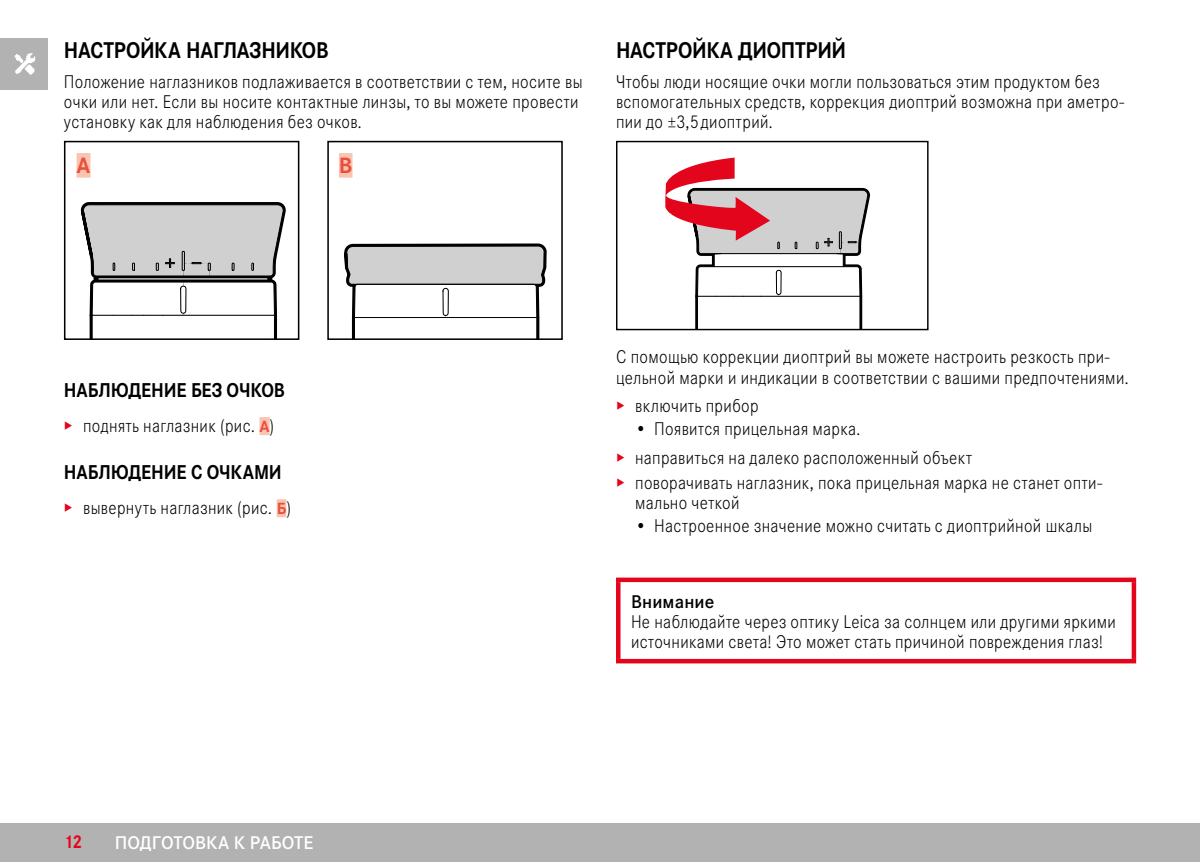
<style>
.page{position:relative;width:1200px;height:862px;background:#fff}
.page>*{position:absolute;margin:0;border:0;box-sizing:border-box;transform-origin:0 0}
.Heading____Heading_01{font:700 23.62px "Corporate S";letter-spacing:-.01em;color:#000;scale:.9 1}
.Text____Body_Text{font:700 22.95px "Corporate S";color:#ea4f3c}
.Heading____Heading_02_blind{font:700 20.7px "Corporate S";letter-spacing:-.005em;color:#000;scale:.9 1}
.Text____Body_Text-2{font:300 19.12px/20.2px "Corporate S";letter-spacing:.02em;color:#000;scale:.9 1}
.t1{font:600 19.12px "Corporate S";color:#fff}
.Heading____Note_Heading{font:600 19.12px "Corporate S";letter-spacing:.005em;color:#000}
.t2{font:700 19.12px "Corporate S";color:#e3051b;scale:.9 1}
.s1{color:#e3051b}
.s2{font-weight:700;font-size:16.88px;color:#ea4f3c}
</style>
<div class="page">
<div style="left:0;top:38px;width:48px;height:51px;background:#b3b2b2"></div>
<img style="left:14px;top:53px;width:22px;height:21px">
<div style="left:0;top:823px;width:1199px;height:38px;background:#b3b2b2"></div>
<svg style="left:81px;top:202px;width:205px;height:316px"></svg>
<div style="left:64px;top:141px;width:235px;height:199px;border:2px solid #000"></div>
<div style="left:77px;top:153px;width:13px;height:24px;background:#f9c5b2"></div>
<svg style="left:344px;top:243px;width:202px;height:94px"></svg>
<div style="left:327px;top:141px;width:235px;height:199px;border:2px solid #000"></div>
<div style="left:339px;top:153px;width:13px;height:24px;background:#f9c5b2"></div>
<svg style="left:665px;top:157px;width:204px;height:507px"></svg>
<div style="left:616px;top:141px;width:312px;height:189px;border:1px solid #000"></div>
<svg style="left:616px;top:577px;width:519px;height:4px;background:#e72a3c"></svg>
<hr style="left:616px;top:581px;width:4px;height:77px;background:#e3051b">
<svg style="left:1131px;top:581px;width:4px;height:77px"></svg>
<div style="left:616px;top:658px;width:519px;height:5px;background:#e3051b"></div>
<p class="Heading____Heading_01" style="left:64px;top:31px;width:295px">НАСТРОЙКА НАГЛАЗНИКОВ</p>
<p class="Text____Body_Text-2" style="left:64px;top:70px;width:577px">Положение наглазников подлаживается в соответствии с тем, носите вы очки или нет. Если вы носите контактные линзы, то вы можете провести установку как для наблюдения без очков.</p>
<p class="Text____Body_Text" style="left:77px;top:147px;width:15px">A</p>
<p class="Text____Body_Text" style="left:339px;top:147px;width:15px">B</p>
<p class="Heading____Heading_01" style="left:616px;top:31px;width:257px">НАСТРОЙКА ДИОПТРИЙ</p>
<p class="Text____Body_Text-2" style="left:616px;top:70px;width:566px">Чтобы люди носящие очки могли пользоваться этим продуктом без вспомогательных средств, коррекция диоптрий возможна при аметро&shy;пии до ±3,5диоптрий.</p>
<p class="Heading____Heading_02_blind" style="left:64px;top:373px;width:247px">НАБЛЮДЕНИЕ БЕЗ ОЧКОВ</p>
<p class="Text____Body_Text-2" style="left:64px;top:414px;width:235px"><span class="s1">▸</span> поднять наглазник (рис. <span class="s2">A</span>)</p>
<p class="Heading____Heading_02_blind" style="left:64px;top:455px;width:243px">НАБЛЮДЕНИЕ С ОЧКАМИ</p>
<p class="Text____Body_Text-2" style="left:64px;top:496px;width:254px"><span class="s1">▸</span> вывернуть наглазник (рис. <span class="s2">Б</span>)</p>
<p class="Text____Body_Text-2" style="left:616px;top:345px;width:571px">С помощью коррекции диоптрий вы можете настроить резкость при&shy;цельной марки и индикации в соответствии с вашими предпочтениями.</p>
<p class="Text____Body_Text-2" style="left:616px;top:394px;width:160px"><span class="s1">▸</span> включить прибор</p>
<p class="Text____Body_Text-2" style="left:635px;top:417px;width:252px">• Появится прицельная марка.</p>
<p class="Text____Body_Text-2" style="left:616px;top:445px;width:397px"><span class="s1">▸</span> направиться на далеко расположенный объект</p>
<p class="Text____Body_Text-2" style="left:635px;top:470px;width:520px;text-indent:-19px"><span class="s1">▸</span> поворачивать наглазник, пока прицельная марка не станет опти&shy;мально четкой</p>
<p class="Text____Body_Text-2" style="left:635px;top:514px;width:509px">• Настроенное значение можно считать с диоптрийной шкалы</p>
<p class="Heading____Note_Heading" style="left:631px;top:587px;width:85px">Внимание</p>
<p class="Text____Body_Text-2" style="left:631px;top:610px;width:540px">Не наблюдайте через оптику Leica за солнцем или другими яркими источниками света! Это может стать причиной повреждения глаз!</p>
<p class="t2" style="left:64px;top:826px;width:22px">12</p>
<p class="t1" style="left:115px;top:827px;width:200px">ПОДГОТОВКА К РАБОТЕ</p>
</div>
